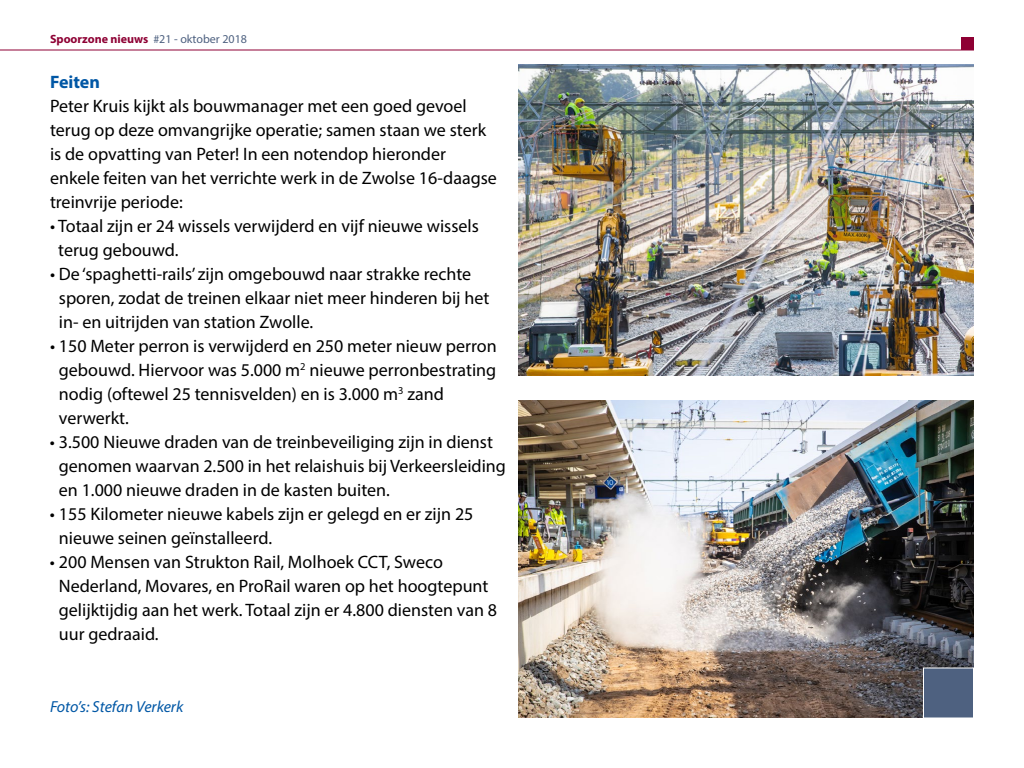
<style>
.page{position:relative;width:1024px;height:768px;background:#fff}
.page>*{position:absolute;margin:0;border:0;box-sizing:border-box;transform-origin:0 0}
.t1{font:18px/24px "Myriad Pro";color:#000}
.t2{font:700 18px "Myriad Pro";color:#0057a5}
.t3{font:italic 16px "Myriad Pro";color:#0057a5}
.t4{font:700 12px "Myriad Pro";color:#8e0034}
.s1{font-weight:400;color:#4e6180}
</style>
<div class="page">
<img style="left:518px;top:64px;width:456px;height:312px">
<img style="left:518px;top:400px;width:456px;height:318px">
<hr style="left:0;top:50px;width:974px;height:1px;background:#8e0034">
<div style="left:962px;top:38px;width:12px;height:12px;background:#8e0034"></div>
<div style="left:923px;top:668px;width:51px;height:50px;background:#4e6180;border:1px solid #fff"></div>
<p class="t4" style="left:50px;top:31px;width:199px">Spoorzone nieuws <span class="s1">#21 - oktober 2018</span></p>
<p class="t2" style="left:50px;top:70px;width:52px">Feiten</p>
<p class="t1" style="left:50px;top:94px;width:448px">Peter Kruis kijkt als bouwmanager met een goed gevoel terug op deze omvangrijke operatie; samen staan we sterk is de opvatting van Peter! In een notendop hieronder enkele feiten van het verrichte werk in de Zwolse 16-daagse treinvrije periode:</p>
<p class="t1" style="left:58px;top:214px;width:422px;text-indent:-8px">• Totaal zijn er 24 wissels verwijderd en vijf nieuwe wissels terug gebouwd.</p>
<p class="t1" style="left:59px;top:262px;width:432px;text-indent:-9px">• De ‘spaghetti-rails’ zijn omgebouwd naar strakke rechte sporen, zodat de treinen elkaar niet meer hinderen bij het in- en uitrijden van station Zwolle.</p>
<p class="t1" style="left:59px;top:334px;width:439px;text-indent:-9px">• 150 Meter perron is verwijderd en 250 meter nieuw perron gebouwd. Hiervoor was 5.000 m<sup>2</sup> nieuwe perronbestrating nodig (oftewel 25 tennisvelden) en is 3.000 m<sup>3</sup> zand verwerkt.</p>
<p class="t1" style="left:59px;top:430px;width:449px;text-indent:-9px">• 3.500 Nieuwe draden van de treinbeveiliging zijn in dienst genomen waarvan 2.500 in het relaishuis bij Verkeersleiding en 1.000 nieuwe draden in de kasten buiten.</p>
<p class="t1" style="left:59px;top:502px;width:416px;text-indent:-9px">• 155 Kilometer nieuwe kabels zijn er gelegd en er zijn 25 nieuwe seinen geïnstalleerd.</p>
<p class="t1" style="left:59px;top:550px;width:440px;text-indent:-9px">• 200 Mensen van Strukton Rail, Molhoek CCT, Sweco Nederland, Movares, en ProRail waren op het hoogtepunt gelijktijdig aan het werk. Totaal zijn er 4.800 diensten van 8 uur gedraaid.</p>
<p class="t3" style="left:50px;top:697px;width:135px">Foto’s: Stefan Verkerk</p>
</div>
